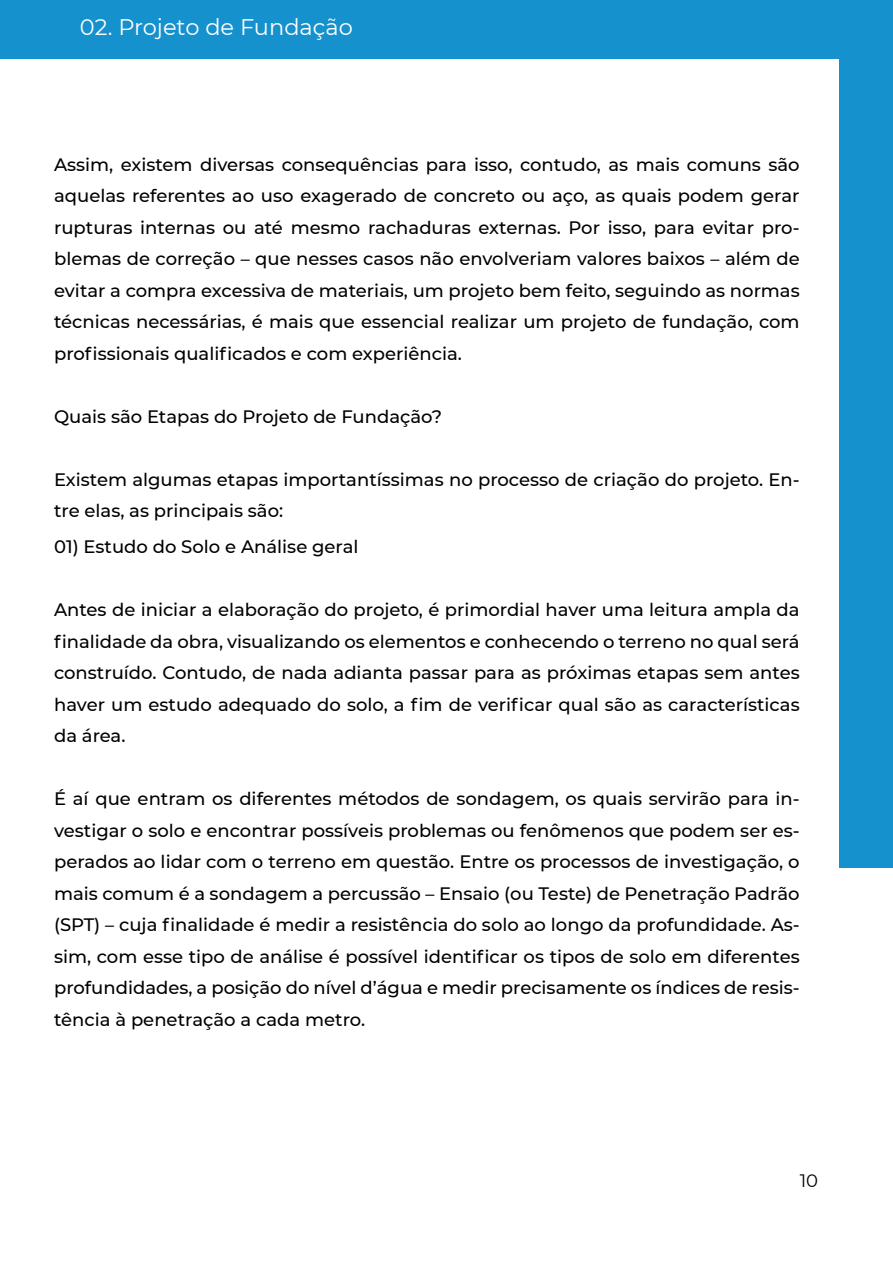
<style>
.page{position:relative;width:893px;height:1263px;background:#fff}
.page>*{position:absolute;margin:0;border:0;box-sizing:border-box;transform-origin:0 0}
.t1{font:22.5px "Montserrat";color:#fffffd}
.t2{font:500 18px/31.5px "Montserrat";color:#000;text-align:justify}
.t3{font:18px "Montserrat";color:#000}
</style>
<div class="page">
<div style="left:0;top:0;width:893px;height:59px;background:#1591ce"></div>
<div style="left:839px;top:52px;width:54px;height:816px;background:#1591ce"></div>
<p class="t1" style="left:80px;top:12px;width:275px">02. Projeto de Fundação</p>
<p class="t2" style="left:54px;top:148px;width:747px">Assim, existem diversas consequências para isso, contudo, as mais comuns são aquelas referentes ao uso exagerado de concreto ou aço, as quais podem gerar rupturas internas ou até mesmo rachaduras externas. Por isso, para evitar pro&shy;blemas de correção – que nesses casos não envolveriam valores baixos – além de evitar a compra excessiva de materiais, um projeto bem feito, seguindo as normas técnicas necessárias, é mais que essencial realizar um projeto de fundação, com profissionais qualificados e com experiência.</p>
<p class="t2" style="left:54px;top:400px;width:390px">Quais são Etapas do Projeto de Fundação?</p>
<p class="t2" style="left:54px;top:463px;width:747px">Existem algumas etapas importantíssimas no processo de criação do projeto. En&shy;tre elas, as principais são:</p>
<p class="t2" style="left:54px;top:530px;width:306px">01) Estudo do Solo e Análise geral</p>
<p class="t2" style="left:54px;top:593px;width:747px">Antes de iniciar a elaboração do projeto, é primordial haver uma leitura ampla da finalidade da obra, visualizando os elementos e conhecendo o terreno no qual será construído. Contudo, de nada adianta passar para as próximas etapas sem antes haver um estudo adequado do solo, a fim de verificar qual são as características da área.</p>
<p class="t2" style="left:54px;top:782px;width:747px">É aí que entram os diferentes métodos de sondagem, os quais servirão para in&shy;vestigar o solo e encontrar possíveis problemas ou fenômenos que podem ser es&shy;perados ao lidar com o terreno em questão. Entre os processos de investigação, o mais comum é a sondagem a percussão – Ensaio (ou Teste) de Penetração Padrão (SPT) – cuja finalidade é medir a resistência do solo ao longo da profundidade. As&shy;sim, com esse tipo de análise é possível identificar os tipos de solo em diferentes profundidades, a posição do nível d’água e medir precisamente os índices de resis&shy;tência à penetração a cada metro.</p>
<p class="t3" style="left:800px;top:1168px;width:20px">10</p>
</div>
